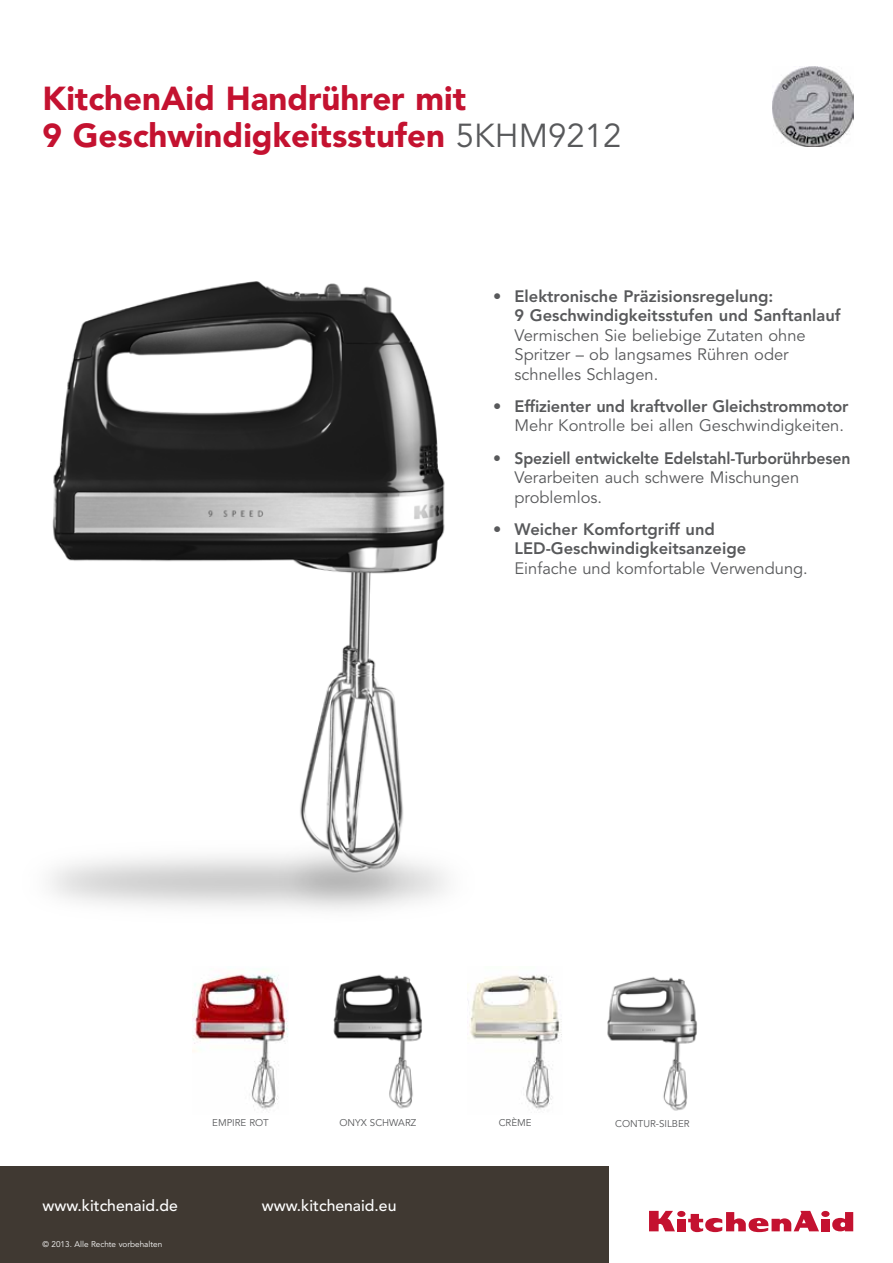
<style>
.page{position:relative;width:893px;height:1263px;background:#fff}
.page>*{position:absolute;margin:0;border:0;box-sizing:border-box;transform-origin:0 0}
.t1{font:900 33px/37.5px "Avenir LT Std";color:#c41230}
.t2{font:16.5px/19.5px "Avenir LT Std";color:#58595b}
.t3{font:800 16.5px/19.5px "Avenir LT Std";color:#58595b}
.t4{font:800 16.5px "Avenir LT Std";color:#58595b;scale:.96 1}
.t5{font:500 15.75px "Avenir LT Std";color:#fff}
.t6{font:9.75px "Avenir LT Std";color:#58595b}
.t7{font:8.25px "Avenir LT Std";color:#fff}
.s1{font-weight:400;color:#58595b}
</style>
<div class="page">
<img style="left:467px;top:975px;width:95px;height:136px">
<img style="left:607px;top:977px;width:90px;height:134px">
<img style="left:193px;top:970px;width:95px;height:140px">
<img style="left:333px;top:974px;width:89px;height:135px">
<img style="left:50px;top:281px;width:397px;height:629px">
<img style="left:773px;top:66px;width:81px;height:81px">
<div style="left:0;top:1166px;width:609px;height:97px;background:#403932"></div>
<div style="left:677px;top:1219px;width:8px;height:12px;background:#c41230"></div>
<div style="left:677px;top:1211px;width:8px;height:6px;background:#c41230;border-radius:50%"></div>
<div style="left:821px;top:1219px;width:8px;height:12px;background:#c41230"></div>
<div style="left:821px;top:1211px;width:8px;height:6px;background:#c41230;border-radius:50%"></div>
<svg style="left:649px;top:1211px;width:26px;height:20px"></svg>
<svg style="left:688px;top:1211px;width:131px;height:21px"></svg>
<svg style="left:832px;top:1212px;width:21px;height:19px"></svg>
<h1 class="t1" style="left:43px;top:80px;width:580px">KitchenAid Handrührer mit<br>9 Geschwindigkeitsstufen <span class="s1">5KHM9212</span></h1>
<p class="t3" style="left:514px;top:286px;width:328px;text-indent:-21px">• Elektronische Präzisionsregelung:<br>9 Geschwindigkeitsstufen und Sanftanlauf</p>
<p class="t2" style="left:514px;top:326px;width:293px">Vermischen Sie beliebige Zutaten ohne<br>Spritzer – ob langsames Rühren oder schnelles Schlagen.</p>
<p class="t3" style="left:493px;top:396px;width:357px">• Effizienter und kraftvoller Gleichstrommotor</p>
<p class="t2" style="left:514px;top:416px;width:331px">Mehr Kontrolle bei allen Geschwindigkeiten.</p>
<p class="t4" style="left:493px;top:448px;width:374px">• Speziell entwickelte Edelstahl-Turborührbesen</p>
<p class="t2" style="left:514px;top:468px;width:286px">Verarbeiten auch schwere Mischungen problemlos.</p>
<p class="t3" style="left:514px;top:519px;width:233px;text-indent:-21px">• Weicher Komfortgriff und<br>LED‑Geschwindigkeitsanzeige</p>
<p class="t2" style="left:514px;top:559px;width:295px">Einfache und komfortable Verwendung.</p>
<p class="t6" style="left:212px;top:1117px;width:58px">Em pire Rot</p>
<p class="t6" style="left:339px;top:1117px;width:66px">Onyx Schwarz</p>
<p class="t6" style="left:499px;top:1117px;width:26px">Crème</p>
<p class="t6" style="left:615px;top:1118px;width:70px">Contur-Silber</p>
<p class="t5" style="left:43px;top:1196px;width:137px">www.kitchenaid.de</p>
<p class="t5" style="left:262px;top:1196px;width:136px">www.kitchenaid.eu</p>
<p class="t7" style="left:43px;top:1239px;width:121px">© 2013. Alle Rechte vorbehalten</p>
</div>
